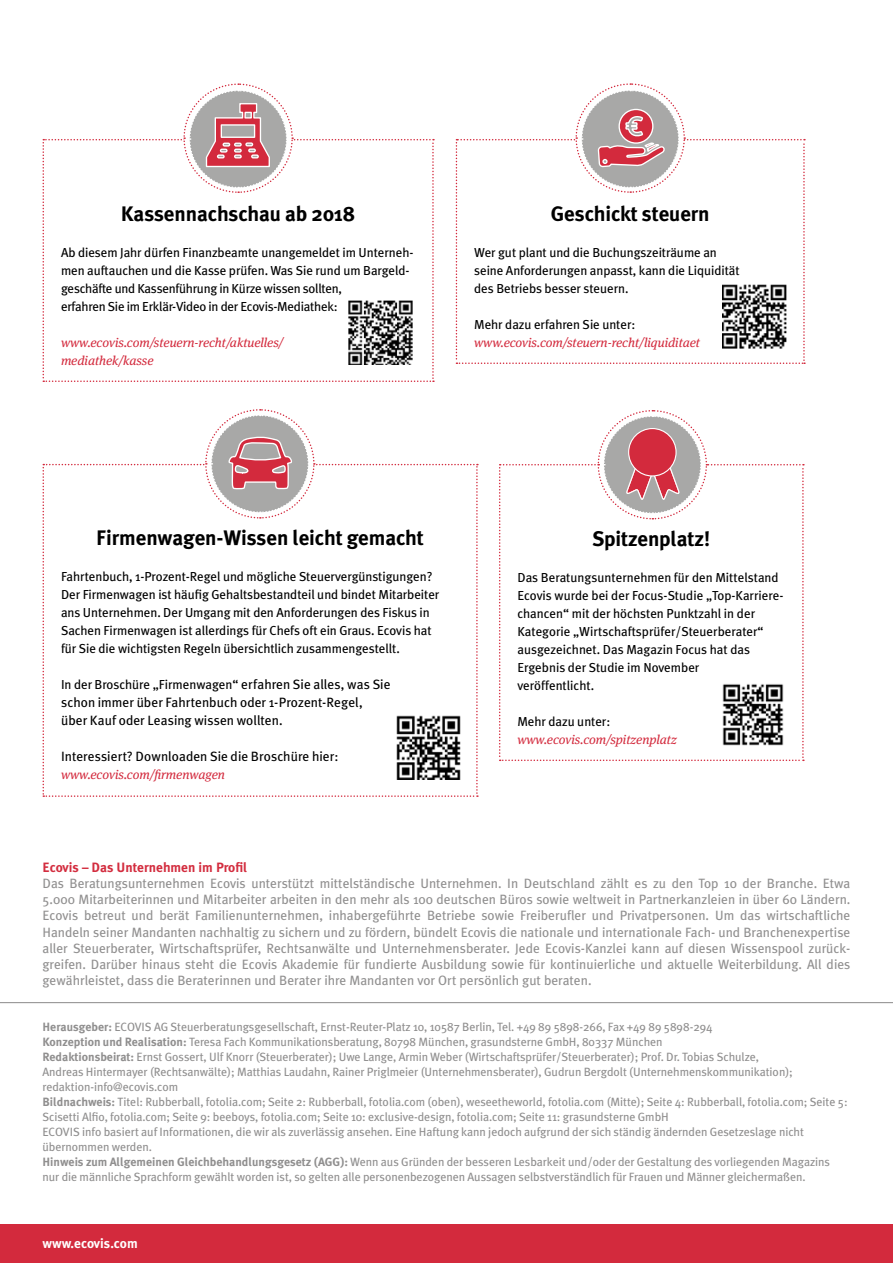
<style>
.page{position:relative;width:893px;height:1263px;background:#fff}
.page>*{position:absolute;margin:0;border:0;box-sizing:border-box;transform-origin:0 0}
.t1{font:700 21px "Meta Plus";letter-spacing:-.005em;color:#000}
.t2{font:13.5px/16.2px "Meta Plus";color:#919090;text-align:justify}
.t3{font:13.5px/18px "Meta Plus";color:#000}
.t4{font:700 13.5px "Meta Plus";color:#d32d3f}
.t5{font:700 13.5px "Meta Plus";color:#fff}
.t6{font:13.05px/18px "Meta Plus";letter-spacing:-.005em;color:#000}
.t7{font:italic 13.05px/18px "Meta Serif OT";letter-spacing:-.005em;color:#d32a3d}
.t8{font:12px/15px "Meta Plus";letter-spacing:-.005em;color:#908f8f}
.s1{font-size:13.5px}
.s2{font-weight:700}
</style>
<div class="page">
<div style="left:0;top:1225px;width:893px;height:38px;background:#d32a3d"></div>
<hr style="left:0;top:1002px;width:893px;height:1px;background:#908f8f">
<svg style="left:43px;top:83px;width:391px;height:299px"></svg>
<svg style="left:43px;top:409px;width:435px;height:388px"></svg>
<svg style="left:456px;top:83px;width:349px;height:281px"></svg>
<svg style="left:499px;top:410px;width:305px;height:351px"></svg>
<div style="left:629px;top:429px;width:47px;height:47px;background:#d32a3d;border-radius:50%"></div>
<div style="left:628px;top:428px;width:49px;height:48px;border:1px solid #fff;border-radius:50%"></div>
<h1 class="t1" style="left:121px;top:201px;width:236px">Kassennachschau ab 2018</h1>
<p class="t6" style="left:61px;top:243px;width:354px">Ab diesem Jahr dürfen Finanzbeamte unangemeldet im Unterneh&shy;men auftauchen und die Kasse prüfen. Was Sie rund um Bargeld&shy;geschäfte und Kassenführung in Kürze wissen sollten,<br>erfahren Sie im Erklär-Video in der Ecovis-Mediathek:</p>
<p class="t7" style="left:61px;top:333px;width:224px">www.ecovis.com/steuern-recht/aktuelles/ mediathek/kasse</p>
<h1 class="t1" style="left:551px;top:201px;width:160px">Geschickt steuern</h1>
<p class="t6" style="left:474px;top:243px;width:267px">Wer gut plant und die Buchungszeiträume an seine Anforderungen anpasst, kann die Liquidität des Betriebs besser steuern.</p>
<p class="t6" style="left:474px;top:315px;width:163px">Mehr dazu erfahren Sie unter:</p>
<p class="t7" style="left:474px;top:333px;width:227px">www.ecovis.com/steuern-recht/liquiditaet</p>
<h1 class="t1" style="left:96px;top:526px;width:329px">Firmenwagen-Wissen leicht gemacht</h1>
<p class="t6" style="left:61px;top:568px;width:380px">Fahrtenbuch, 1-Prozent-Regel und mögliche Steuervergünstigungen?<br>Der Firmenwagen ist häufig Gehaltsbestandteil und bindet Mitarbeiter ans Unternehmen. Der Umgang mit den Anforderungen des Fiskus in Sachen Firmenwagen ist allerdings für Chefs oft ein Graus. Ecovis hat für Sie die wichtigsten Regeln übersichtlich zusammengestellt.</p>
<p class="t6" style="left:61px;top:676px;width:331px">In der Broschüre „Firmenwagen“ <span class="s1">erfahren Sie alles, was Sie</span></p>
<p class="t3" style="left:61px;top:694px;width:303px">schon immer über Fahrtenbuch oder 1-Prozent-Regel, über Kauf oder Leasing wissen wollten.</p>
<p class="t3" style="left:61px;top:748px;width:279px">Interessiert? Downloaden Sie die Broschüre hier:</p>
<p class="t7" style="left:61px;top:766px;width:165px">www.ecovis.com/firmenwagen</p>
<h1 class="t1" style="left:592px;top:526px;width:119px">Spitzenplatz!</h1>
<p class="t6" style="left:517px;top:568px;width:267px">Das Beratungsunternehmen für den Mittelstand Ecovis wurde bei der Focus-Studie „Top-Karriere&shy;chancen“ mit der höchsten Punktzahl in der Kategorie „Wirtschaftsprüfer/Steuerberater“ ausgezeichnet. Das Magazin Focus hat das Ergebnis der Studie im November<br>veröffentlicht.</p>
<p class="t6" style="left:517px;top:712px;width:94px">Mehr dazu unter:</p>
<p class="t7" style="left:517px;top:730px;width:161px">www.ecovis.com/spitzenplatz</p>
<p class="t4" style="left:43px;top:859px;width:206px">Ecovis – Das Unternehmen im Profil</p>
<p class="t2" style="left:43px;top:875px;width:809px">Das Beratungsunternehmen Ecovis unterstützt mittelständische Unternehmen. In Deutschland zählt es zu den Top 10 der Branche. Etwa 5.000 Mitarbeiterinnen und Mitarbeiter arbeiten in den mehr als 100 deutschen Büros sowie weltweit in Partnerkanzleien in über 60 Ländern.<br>Ecovis betreut und berät Familienunternehmen, inhabergeführte Betriebe sowie Freiberufler und Privatpersonen. Um das wirtschaftliche Handeln seiner Mandanten nachhaltig zu sichern und zu fördern, bündelt Ecovis die nationale und internationale Fach- und Branchenexpertise aller Steuerberater, Wirtschaftsprüfer, Rechtsanwälte und Unternehmensberater. Jede Ecovis-Kanzlei kann auf diesen Wissenspool zurück&shy;greifen. Darüber hinaus steht die Ecovis Akademie für fundierte Ausbildung sowie für kontinuierliche und aktuelle Weiterbildung. All dies gewährleistet, dass die Beraterinnen und Berater ihre Mandanten vor Ort persönlich gut beraten.</p>
<p class="t8" style="left:43px;top:1019px;width:807px"><span class="s2">Herausgeber:</span> ECOVIS AG Steuerberatungsgesellschaft, Ernst-Reuter-Platz 10, 10587 Berlin, Tel. +49 89 5898-266, Fax +49 89 5898-294<br><span class="s2">Konzeption und Realisation:</span> Teresa Fach Kommunikationsberatung, 80798 München, grasundsterne GmbH, 80337 München<br><span class="s2">Redaktionsbeirat:</span> Ernst Gossert, Ulf Knorr (Steuerberater); Uwe Lange, Armin Weber (Wirtschaftsprüfer/Steuerberater); Prof. Dr. Tobias Schulze,<br>Andreas Hintermayer (Rechtsanwälte); Matthias Laudahn, Rainer Priglmeier (Unternehmensberater), Gudrun Bergdolt (Unternehmenskommunikation); redaktion-info@ecovis.com<br><span class="s2">Bildnachweis:</span> Titel: Rubberball, fotolia.com; Seite 2: Rubberball, fotolia.com (oben), weseetheworld, fotolia.com (Mitte); Seite 4: Rubberball, fotolia.com; Seite 5:<br>Scisetti Alfio, fotolia.com; Seite 9: beeboys, fotolia.com; Seite 10: exclusive-design, fotolia.com; Seite 11: grasundsterne GmbH<br>ECOVIS info basiert auf Informationen, die wir als zuverlässig ansehen. Eine Haftung kann jedoch aufgrund der sich ständig ändernden Gesetzeslage nicht übernommen werden.<br><span class="s2">Hinweis zum Allgemeinen Gleichbehandlungsgesetz (AGG):</span> Wenn aus Gründen der besseren Lesbarkeit und/oder der Gestaltung des vorliegenden Magazins nur die männliche Sprachform gewählt worden ist, so gelten alle personenbezogenen Aussagen selbstverständlich für Frauen und Männer gleichermaßen.</p>
<p class="t5" style="left:43px;top:1235px;width:97px">www.ecovis.com</p>
</div>
